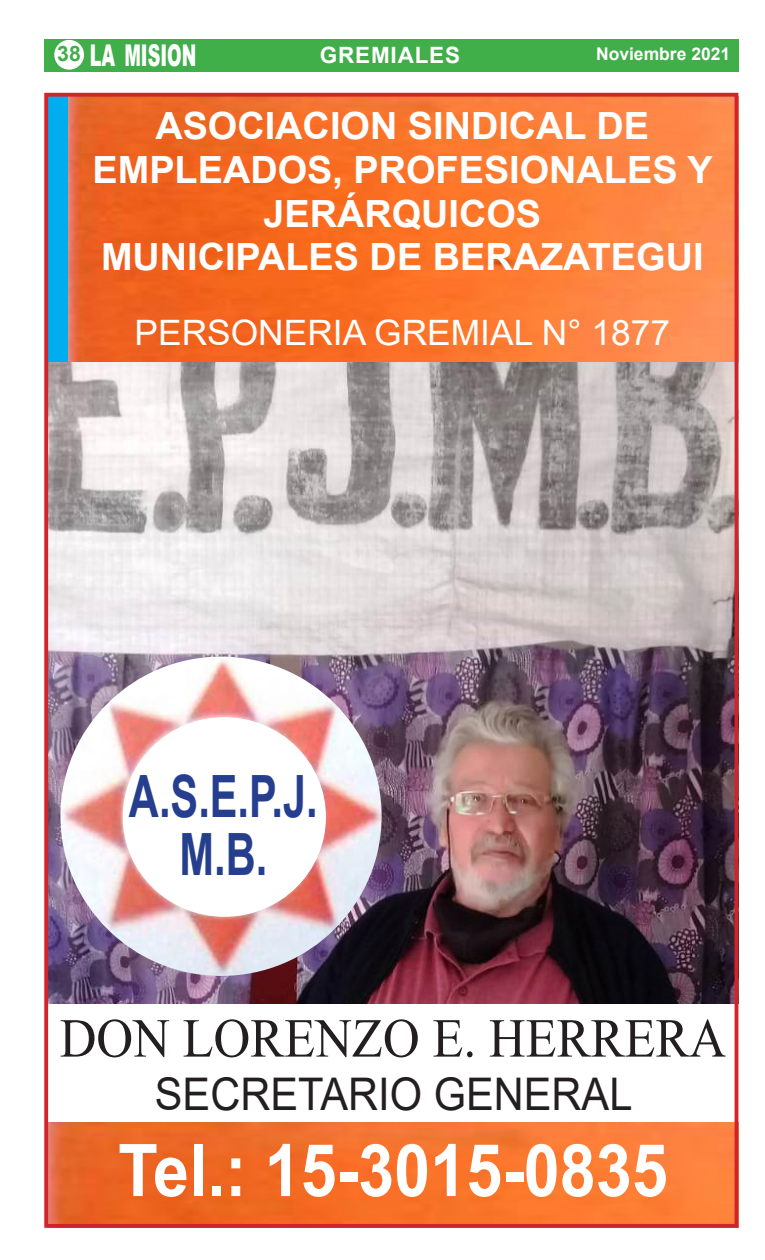
<style>
.page{position:relative;width:765px;height:1260px;background:#fff}
.page>*{position:absolute;margin:0;border:0;box-sizing:border-box;transform-origin:0 0}
.t1{font:700 72.62px "Arial";color:#fff;scale:.89 1}
.t2{font:700 58.38px "Arial";color:#253f8e;scale:.71 1}
.t3{font:55px "Times New Roman";color:#231f20;scale:.92 1}
.t4{font:45px "Arial";color:#231f20;scale:.92 1}
.t5{font:700 37.5px/43.8px "Arial";color:#fff;text-align:center}
.t6{font:35px "Arial";color:#fff}
.t7{font:900 30px "Arial";color:#fff;scale:.59 1}
.t8{font:700 22.5px "Arial";letter-spacing:.035em;color:#fff}
.t9{font:700 21.25px "Arial";color:#40ae49}
.t10{font:700 17.5px "Arial";color:#fff}
</style>
<div class="page">
<div style="left:46px;top:95px;width:24px;height:275px;background:#00aeef"></div>
<img style="left:68px;top:98px;width:665px;height:265px">
<img style="left:49px;top:363px;width:684px;height:641px">
<img style="left:60px;top:657px;width:322px;height:319px">
<div style="left:125px;top:720px;width:198px;height:194px;background:#fff;border-radius:50%"></div>
<div style="left:123px;top:717px;width:203px;height:200px;border:5px solid #fff;border-radius:50%"></div>
<img style="left:49px;top:1122px;width:684px;height:101px">
<div style="left:44px;top:93px;width:694px;height:1135px;border:4px solid #d1232a"></div>
<div style="left:44px;top:39px;width:694px;height:32px;background:#40ae49"></div>
<div style="left:54px;top:40px;width:30px;height:30px;background:#fff;border-radius:50%"></div>
<p class="t9" style="left:57px;top:39px;width:25px">38</p>
<p class="t7" style="left:90px;top:33px;width:183px">LA MISION</p>
<p class="t8" style="left:320px;top:40px;width:142px">GREMIALES</p>
<p class="t10" style="left:596px;top:41px;width:136px">Noviembre 2021</p>
<p class="t5" style="left:155px;top:104px;width:495px">ASOCIACION SINDICAL DE</p>
<p class="t5" style="left:93px;top:148px;width:622px">EMPLEADOS, PROFESIONALES Y<br>JERÁRQUICOS</p>
<p class="t5" style="left:101px;top:236px;width:604px">MUNICIPALES DE BERAZATEGUI</p>
<p class="t6" style="left:135px;top:309px;width:537px">PERSONERIA GREMIAL N° 1877</p>
<p class="t2" style="left:129px;top:755px;width:268px">A.S.E.P.J.</p>
<p class="t2" style="left:179px;top:814px;width:125px">M.B.</p>
<p class="t3" style="left:60px;top:999px;width:726px">DON LORENZO E. HERRERA</p>
<p class="t4" style="left:155px;top:1064px;width:521px">SECRETARIO GENERAL</p>
<p class="t1" style="left:118px;top:1119px;width:619px">Tel.: 15-3015-0835</p>
</div>
